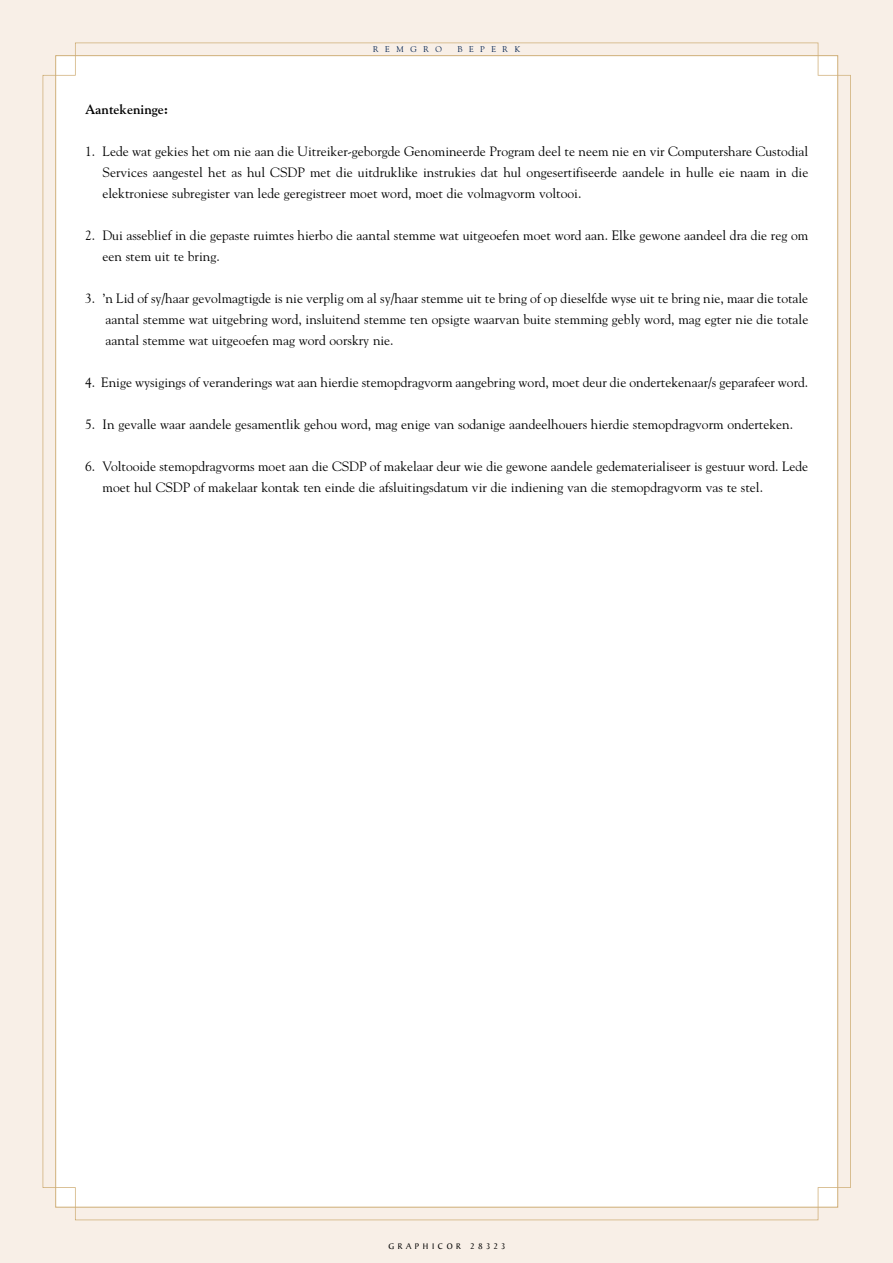
<style>
.page{position:relative;width:893px;height:1263px;background:#fff}
.page>*{position:absolute;margin:0;border:0;box-sizing:border-box;transform-origin:0 0}
.t1{font:13.5px/21px "Goudy";color:#000;text-align:justify}
.t2{font:700 13.5px "Goudy";color:#000}
.t3{font:8.7px "Baker Signet";letter-spacing:.415em;color:#000}
.t4{font:8.25px "Goudy";letter-spacing:.8em;color:#00204e}
</style>
<div class="page">
<div style="left:0;top:0;width:892px;height:1263px;background:#f8efe7"></div>
<div style="left:43px;top:43px;width:807px;height:1177px;background:#fff"></div>
<p class="t4" style="left:373px;top:46px;width:70px">REMGRO</p>
<p class="t4" style="left:457px;top:46px;width:64px">BEPERK</p>
<p class="t2" style="left:85px;top:104px;width:85px">Aantekeninge:</p>
<p class="t1" style="left:102px;top:142px;width:707px;text-indent:-17px">1. Lede wat gekies het om nie aan die Uitreiker-geborgde Genomineerde Program deel te neem nie en vir Computershare Custodial Services aangestel het as hul CSDP met die uitdruklike instrukies dat hul ongesertifiseerde aandele in hulle eie naam in die elektroniese subregister van lede geregistreer moet word, moet die volmagvorm voltooi.</p>
<p class="t1" style="left:102px;top:226px;width:707px;text-indent:-17px">2. Dui asseblief in die gepaste ruimtes hierbo die aantal stemme wat uitgeoefen moet word aan. Elke gewone aandeel dra die reg om een stem uit te bring.</p>
<p class="t1" style="left:105px;top:289px;width:704px;text-indent:-20px">3. ’n Lid of sy/haar gevolmagtigde is nie verplig om al sy/haar stemme uit te bring of op dieselfde wyse uit te bring nie, maar die totale aantal stemme wat uitgebring word, insluitend stemme ten opsigte waarvan buite stemming gebly word, mag egter nie die totale aantal stemme wat uitgeoefen mag word oorskry nie.</p>
<p class="t1" style="left:85px;top:373px;width:724px">4. Enige wysigings of veranderings wat aan hierdie stemopdragvorm aangebring word, moet deur die ondertekenaar/s geparafeer word.</p>
<p class="t1" style="left:85px;top:415px;width:709px">5. In gevalle waar aandele gesamentlik gehou word, mag enige van sodanige aandeelhouers hierdie stemopdragvorm onderteken.</p>
<p class="t1" style="left:102px;top:457px;width:707px;text-indent:-17px">6. Voltooide stemopdragvorms moet aan die CSDP of makelaar deur wie die gewone aandele gedematerialiseer is gestuur word. Lede moet hul CSDP of makelaar kontak ten einde die afsluitingsdatum vir die indiening van die stemopdragvorm vas te stel.</p>
<p class="t3" style="left:388px;top:1243px;width:118px">GRAPHICOR 28323</p>
</div>
